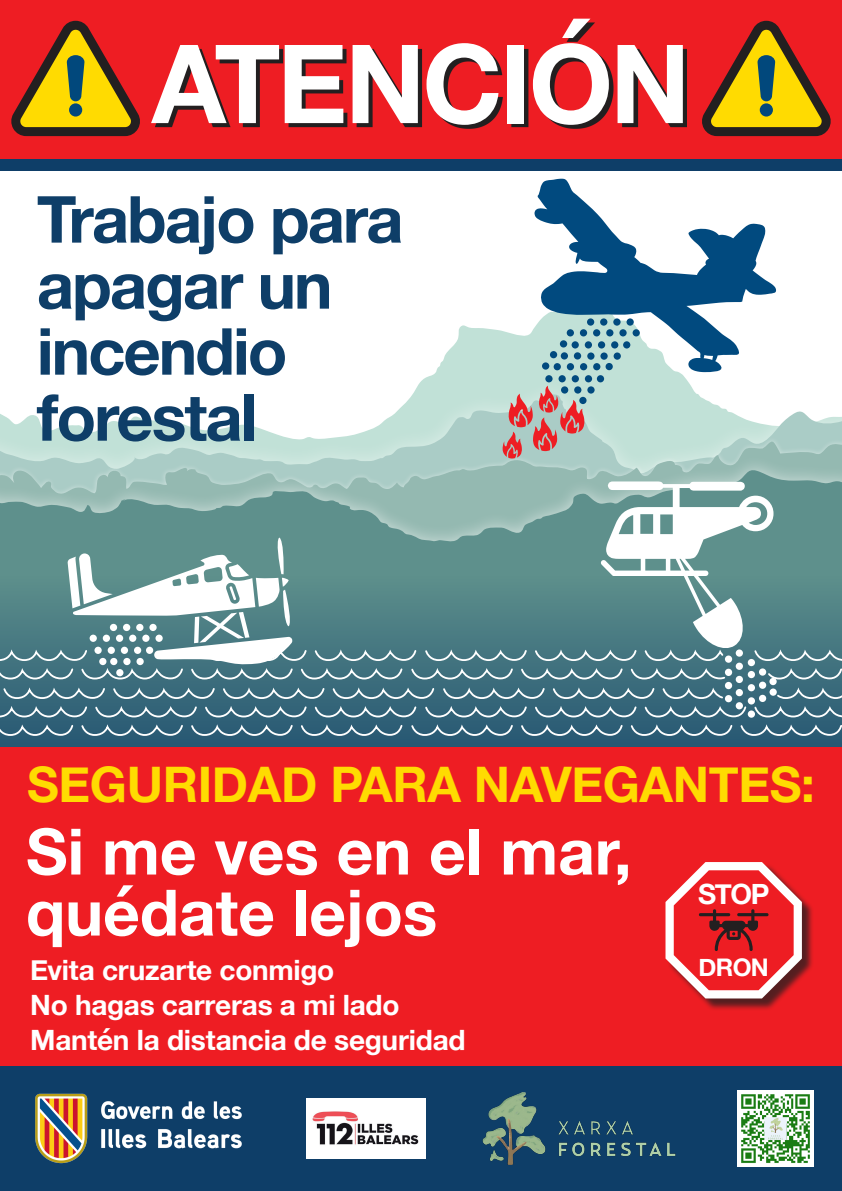
<style>
.page{position:relative;width:842px;height:1191px;background:#fff}
.page>*{position:absolute;margin:0;border:0;box-sizing:border-box;transform-origin:0 0}
.t1{font:700 109.3px "Helvetica Neue";letter-spacing:-.025em;color:#fff}
.t2{font:700 64.9px/66px "Helvetica Neue";letter-spacing:-.03em;color:#0e3e68}
.t3{font:700 64px/61px "Helvetica Neue";color:#fff}
.t4{font:700 49px "Helvetica Neue";letter-spacing:-.005em;color:#ffdb01}
.t5{font:700 28px "Helvetica Neue";letter-spacing:-.01em;color:#fff}
.t6{font:700 27.9px "Helvetica Neue";color:#fff}
.t7{font:700 24.2px "Helvetica Neue";color:#fff}
</style>
<div class="page">
<svg style="left:428px;top:325px;width:282px;height:52px;fill:#c1e1d7"></svg>
<div style="left:0;top:377px;width:842px;height:224px;background:#fff;opacity:.45"></div>
<svg style="left:0;top:393px;width:842px;height:38px"></svg>
<div style="left:0;top:431px;width:842px;height:146px;background:#fff;opacity:.4"></div>
<div style="left:0;top:436px;width:842px;height:375px;background:#fff;opacity:.55"></div>
<svg style="left:0;top:451px;width:842px;height:30px;background:#a9cac3"></svg>
<div style="left:0;top:576px;width:842px;height:199px;background:linear-gradient(to right,#306177,#306177)"></div>
<svg style="left:0;top:724px;width:74px;height:13px"></svg>
<svg style="left:190px;top:724px;width:104px;height:13px"></svg>
<svg style="left:80px;top:724px;width:104px;height:13px"></svg>
<svg style="left:300px;top:724px;width:103px;height:13px"></svg>
<svg style="left:410px;top:724px;width:104px;height:13px"></svg>
<svg style="left:630px;top:724px;width:103px;height:13px"></svg>
<svg style="left:520px;top:724px;width:103px;height:13px"></svg>
<svg style="left:740px;top:724px;width:102px;height:13px"></svg>
<svg style="left:0;top:687px;width:747px;height:31px;background:#4f798a"></svg>
<svg style="left:753px;top:687px;width:89px;height:31px;background:#507a8b"></svg>
<div style="left:725px;top:695px;width:7px;height:7px;background:#fff;border-radius:50%"></div>
<div style="left:725px;top:682px;width:7px;height:7px;background:#fff;border-radius:50%"></div>
<div style="left:736px;top:702px;width:7px;height:7px;background:#fff;border-radius:50%"></div>
<div style="left:736px;top:689px;width:7px;height:7px;background:#fff;border-radius:50%"></div>
<div style="left:736px;top:676px;width:7px;height:7px;background:#fff;border-radius:50%"></div>
<div style="left:748px;top:710px;width:7px;height:7px;background:#fff;border-radius:50%"></div>
<div style="left:748px;top:697px;width:7px;height:7px;background:#fff;border-radius:50%"></div>
<div style="left:748px;top:684px;width:7px;height:7px;background:#fff;border-radius:50%"></div>
<div style="left:759px;top:695px;width:7px;height:7px;background:#fff;border-radius:50%"></div>
<div style="left:759px;top:681px;width:7px;height:8px;background:#fff;border-radius:50%"></div>
<div style="left:769px;top:678px;width:8px;height:7px;background:#fff;border-radius:50%"></div>
<div style="left:769px;top:688px;width:8px;height:7px;background:#fff;border-radius:50%"></div>
<svg style="left:0;top:481px;width:842px;height:199px;background:#739c9d"></svg>
<div style="left:110px;top:624px;width:7px;height:7px;background:#fff;border-radius:50%"></div>
<div style="left:123px;top:624px;width:7px;height:7px;background:#fff;border-radius:50%"></div>
<div style="left:136px;top:624px;width:7px;height:7px;background:#fff;border-radius:50%"></div>
<div style="left:149px;top:624px;width:8px;height:7px;background:#fff;border-radius:50%"></div>
<div style="left:90px;top:634px;width:7px;height:8px;background:#fff;border-radius:50%"></div>
<div style="left:103px;top:634px;width:7px;height:8px;background:#fff;border-radius:50%"></div>
<div style="left:116px;top:634px;width:7px;height:8px;background:#fff;border-radius:50%"></div>
<div style="left:129px;top:634px;width:7px;height:8px;background:#fff;border-radius:50%"></div>
<div style="left:142px;top:634px;width:8px;height:8px;background:#fff;border-radius:50%"></div>
<div style="left:155px;top:634px;width:8px;height:8px;background:#fff;border-radius:50%"></div>
<svg style="left:94px;top:646px;width:8px;height:8px"></svg>
<div style="left:108px;top:646px;width:7px;height:8px;background:#fff;border-radius:50%"></div>
<div style="left:121px;top:646px;width:7px;height:8px;background:#fff;border-radius:50%"></div>
<div style="left:134px;top:646px;width:7px;height:8px;background:#fff;border-radius:50%"></div>
<div style="left:146px;top:646px;width:7px;height:8px;background:#fff;border-radius:50%"></div>
<div style="left:110px;top:658px;width:7px;height:7px;background:#fff;border-radius:50%"></div>
<div style="left:123px;top:658px;width:8px;height:7px;background:#fff;border-radius:50%"></div>
<div style="left:136px;top:658px;width:8px;height:7px;background:#fff;border-radius:50%"></div>
<div style="left:99px;top:658px;width:7px;height:7px;background:#fff;border-radius:50%"></div>
<div style="left:116px;top:669px;width:7px;height:7px;background:#fff;border-radius:50%"></div>
<svg style="left:534px;top:179px;width:243px;height:193px"></svg>
<svg style="left:502px;top:385px;width:83px;height:73px;background:#c49b98"></svg>
<div style="left:587px;top:318px;width:7px;height:8px;background:#014a7f;border-radius:50%"></div>
<div style="left:600px;top:318px;width:7px;height:8px;background:#014a7f;border-radius:50%"></div>
<div style="left:613px;top:318px;width:8px;height:8px;background:#014a7f;border-radius:50%"></div>
<div style="left:626px;top:318px;width:8px;height:8px;background:#014a7f;border-radius:50%"></div>
<div style="left:567px;top:329px;width:7px;height:7px;background:#014a7f;border-radius:50%"></div>
<div style="left:580px;top:329px;width:7px;height:7px;background:#014a7f;border-radius:50%"></div>
<div style="left:593px;top:329px;width:7px;height:7px;background:#014a7f;border-radius:50%"></div>
<div style="left:606px;top:329px;width:7px;height:7px;background:#014a7f;border-radius:50%"></div>
<div style="left:619px;top:329px;width:8px;height:7px;background:#014a7f;border-radius:50%"></div>
<div style="left:633px;top:329px;width:7px;height:7px;background:#014a7f;border-radius:50%"></div>
<div style="left:572px;top:341px;width:7px;height:7px;background:#014a7f;border-radius:50%"></div>
<div style="left:585px;top:341px;width:7px;height:7px;background:#014a7f;border-radius:50%"></div>
<div style="left:598px;top:341px;width:7px;height:7px;background:#014a7f;border-radius:50%"></div>
<div style="left:611px;top:341px;width:7px;height:7px;background:#014a7f;border-radius:50%"></div>
<div style="left:623px;top:341px;width:7px;height:7px;background:#014a7f;border-radius:50%"></div>
<div style="left:587px;top:352px;width:7px;height:8px;background:#014a7f;border-radius:50%"></div>
<div style="left:600px;top:352px;width:8px;height:8px;background:#014a7f;border-radius:50%"></div>
<div style="left:614px;top:352px;width:7px;height:8px;background:#014a7f;border-radius:50%"></div>
<div style="left:605px;top:363px;width:8px;height:7px;background:#014a7f;border-radius:50%"></div>
<div style="left:560px;top:340px;width:7px;height:7px;background:#014a7f;border-radius:50%"></div>
<div style="left:561px;top:352px;width:7px;height:7px;background:#014a7f;border-radius:50%"></div>
<div style="left:574px;top:352px;width:7px;height:7px;background:#014a7f;border-radius:50%"></div>
<div style="left:550px;top:351px;width:7px;height:7px;background:#014a7f;border-radius:50%"></div>
<div style="left:554px;top:363px;width:7px;height:7px;background:#014a7f;border-radius:50%"></div>
<div style="left:567px;top:363px;width:7px;height:7px;background:#014a7f;border-radius:50%"></div>
<div style="left:580px;top:363px;width:7px;height:7px;background:#014a7f;border-radius:50%"></div>
<div style="left:593px;top:363px;width:7px;height:7px;background:#014a7f;border-radius:50%"></div>
<div style="left:545px;top:375px;width:8px;height:7px;background:#014a7f;border-radius:50%"></div>
<div style="left:558px;top:375px;width:8px;height:7px;background:#014a7f;border-radius:50%"></div>
<div style="left:572px;top:375px;width:7px;height:7px;background:#014a7f;border-radius:50%"></div>
<div style="left:585px;top:375px;width:7px;height:7px;background:#014a7f;border-radius:50%"></div>
<div style="left:597px;top:375px;width:7px;height:7px;background:#014a7f;border-radius:50%"></div>
<div style="left:561px;top:386px;width:7px;height:7px;background:#014a7f;border-radius:50%"></div>
<div style="left:574px;top:386px;width:7px;height:7px;background:#014a7f;border-radius:50%"></div>
<div style="left:587px;top:386px;width:8px;height:7px;background:#014a7f;border-radius:50%"></div>
<div style="left:579px;top:397px;width:7px;height:7px;background:#014a7f;border-radius:50%"></div>
<div style="left:542px;top:362px;width:7px;height:8px;background:#014a7f;border-radius:50%"></div>
<div style="left:0;top:0;width:842px;height:170px;background:#ee1d23"></div>
<div style="left:0;top:747px;width:842px;height:319px;background:#ee1d23"></div>
<div style="left:0;top:159px;width:842px;height:12px;background:#0e3e68"></div>
<div style="left:0;top:1066px;width:842px;height:125px;background:#0e3e68"></div>
<img style="left:737px;top:1090px;width:76px;height:76px">
<img style="left:483px;top:1092px;width:193px;height:72px">
<img style="left:35px;top:1093px;width:207px;height:71px">
<svg style="left:11px;top:20px;width:129px;height:117px"></svg>
<svg style="left:702px;top:20px;width:129px;height:117px"></svg>
<div style="left:667px;top:863px;width:147px;height:147px;background:#231f20;opacity:.75"></div>
<svg style="left:665px;top:862px;width:137px;height:136px"></svg>
<svg style="left:155px;top:23px;width:532px;height:106px"></svg>
<img style="left:307px;top:1099px;width:118px;height:59px">
<p class="t1" style="left:152px;top:-2px;width:540px">ATENCIÓN</p>
<p class="t2" style="left:37px;top:188px;width:368px">Trabajo para apagar un incendio forestal</p>
<p class="t4" style="left:27px;top:746px;width:789px">SEGURIDAD PARA NAVEGANTES:</p>
<p class="t3" style="left:26px;top:823px;width:607px">Si me ves en el mar, quédate lejos</p>
<p class="t6" style="left:698px;top:871px;width:73px">STOP</p>
<p class="t5" style="left:30px;top:948px;width:305px">Evita cruzarte conmigo</p>
<p class="t5" style="left:30px;top:983px;width:371px">No hagas carreras a mi lado</p>
<p class="t5" style="left:30px;top:1018px;width:437px">Mantén la distancia de seguridad</p>
<p class="t7" style="left:699px;top:948px;width:72px">DRON</p>
</div>
